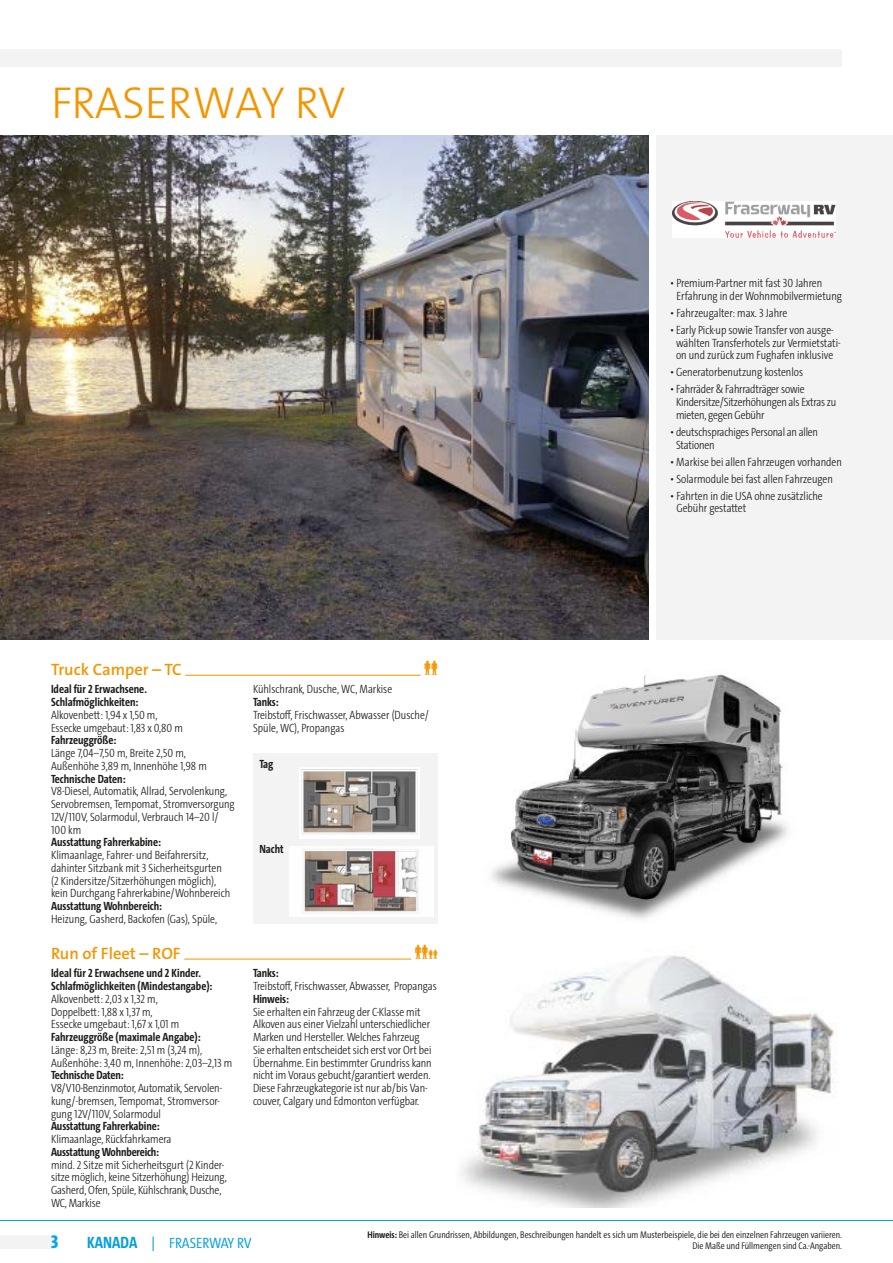
<style>
.page{position:relative;width:893px;height:1263px;background:#fff}
.page>*{position:absolute;margin:0;border:0;box-sizing:border-box;transform-origin:0 0}
.t1{font:300 45px "FTI Versal Sans";letter-spacing:-.015em;color:#f49500}
.t2{font:800 19.5px "The Sans Cd LF8";color:#00a8e7}
.t3{font:600 16.5px "The Sans Os F";color:#f49500}
.t4{font:300 15px "The Sans Cd LF4";letter-spacing:-.01em;color:#009edf;scale:1.07 1}
.t5{font:300 12px/12.8px "The Sans Cd LF3";letter-spacing:-.005em;color:#1d1d1b}
.t6{font:700 12px/12.8px "The Sans Cd LF7";color:#1d1d1b}
.t7{font:300 9.75px/10.8px "The Sans Cd LF4";color:#1d1d1b;text-align:right}
.s1{font-family:"FTI Sans CD Versal";font-weight:700;font-size:16.5px}
.s2{font-family:"The Sans Cd LF7";font-weight:700}
</style>
<div class="page">
<hr style="left:185px;top:675px;width:236px;height:1px;background:#f49500">
<img style="left:491px;top:674px;width:297px;height:245px">
<div style="left:253px;top:753px;width:185px;height:170px;background:#f3f3f3"></div>
<img style="left:300px;top:767px;width:119px;height:71px">
<img style="left:289px;top:846px;width:144px;height:71px">
<hr style="left:184px;top:959px;width:227px;height:1px;background:#f49500">
<img style="left:461px;top:955px;width:376px;height:252px">
<div style="left:0;top:50px;width:842px;height:17px;background:#f3f3f3"></div>
<div style="left:657px;top:135px;width:236px;height:505px;background:#f3f3f3"></div>
<img style="left:0;top:135px;width:648px;height:505px">
<div style="left:0;top:1235px;width:51px;height:14px;background:#f3f3f3"></div>
<hr style="left:0;top:1220px;width:893px;height:1px;background:#009edf">
<img style="left:673px;top:202px;width:162px;height:36px">
<h1 class="t1" style="left:51px;top:74px;width:296px">FRASERWAY RV</h1>
<h3 class="t3" style="left:51px;top:659px;width:132px">Truck Camper – TC</h3>
<p class="t6" style="left:51px;top:683px;width:97px">Ideal für 2 Erwachsene.<br>Schlafmöglichkeiten:</p>
<p class="t5" style="left:51px;top:708px;width:133px">Alkovenbett: 1,94 x 1,50 m,<br>Essecke umgebaut: 1,83 x 0,80 m</p>
<p class="t6" style="left:51px;top:734px;width:67px">Fahrzeuggröße:</p>
<p class="t5" style="left:51px;top:746px;width:157px">Länge 7,04–7,50 m, Breite 2,50 m,<br>Außenhöhe 3,89 m, Innenhöhe 1,98 m</p>
<p class="t6" style="left:51px;top:772px;width:76px">Technische Daten:</p>
<p class="t5" style="left:51px;top:785px;width:185px">V8-Diesel, Automatik, Allrad, Servolenkung, Servobremsen, Tempomat, Stromversorgung 12V/110V, Solarmodul, Verbrauch 14–20 l/ 100 km</p>
<p class="t6" style="left:51px;top:836px;width:112px">Ausstattung Fahrerkabine:</p>
<p class="t5" style="left:51px;top:848px;width:181px">Klimaanlage, Fahrer- und Beifahrersitz, dahinter Sitzbank mit 3 Sicherheitsgurten (2 Kindersitze/Sitzerhöhungen möglich), kein Durchgang Fahrerkabine/Wohnbereich</p>
<p class="t6" style="left:51px;top:899px;width:113px">Ausstattung Wohnbereich:</p>
<p class="t5" style="left:51px;top:912px;width:168px">Heizung, Gasherd, Backofen (Gas), Spüle,</p>
<h3 class="t3" style="left:51px;top:943px;width:131px">Run of Fleet – ROF</h3>
<p class="t6" style="left:51px;top:966px;width:163px">Ideal für 2 Erwachsene und 2 Kinder.<br>Schlafmöglichkeiten (Mindestangabe):</p>
<p class="t5" style="left:51px;top:992px;width:130px">Alkovenbett: 2,03 x 1,32 m,<br>Doppelbett: 1,88 x 1,37 m,<br>Essecke umgebaut: 1,67 x 1,01 m</p>
<p class="t6" style="left:51px;top:1030px;width:151px">Fahrzeuggröße (maximale Angabe):</p>
<p class="t5" style="left:51px;top:1043px;width:183px">Länge: 8,23 m, Breite: 2,51 m (3,24 m),<br>Außenhöhe: 3,40 m, Innenhöhe: 2,03–2,13 m</p>
<p class="t6" style="left:51px;top:1068px;width:74px">Technische Daten:</p>
<p class="t5" style="left:51px;top:1081px;width:172px">V8/V10-Benzinmotor, Automatik, Servolen&shy;kung/-bremsen, Tempomat, Stromversor&shy;gung 12V/110V, Solarmodul</p>
<p class="t6" style="left:51px;top:1119px;width:110px">Ausstattung Fahrerkabine:</p>
<p class="t5" style="left:51px;top:1132px;width:122px">Klimaanlage, Rückfahrkamera</p>
<p class="t6" style="left:51px;top:1145px;width:110px">Ausstattung Wohnbereich:</p>
<p class="t5" style="left:51px;top:1158px;width:177px">mind. 2 Sitze mit Sicherheitsgurt (2 Kinder&shy;sitze möglich, keine Sitzerhöhung) Heizung, Gasherd, Ofen, Spüle, Kühlschrank, Dusche, WC, Markise</p>
<p class="t5" style="left:253px;top:682px;width:141px">Kühlschrank, Dusche, WC, Markise</p>
<p class="t6" style="left:253px;top:695px;width:27px">Tanks:</p>
<p class="t5" style="left:253px;top:708px;width:178px">Treibstoff, Frischwasser, Abwasser (Dusche/<br>Spüle, WC), Propangas</p>
<p class="t6" style="left:259px;top:757px;width:16px">Tag</p>
<p class="t6" style="left:259px;top:842px;width:26px">Nacht</p>
<p class="t6" style="left:253px;top:966px;width:27px">Tanks:</p>
<p class="t5" style="left:253px;top:979px;width:185px">Treibstoff, Frischwasser, Abwasser, Propangas</p>
<p class="t6" style="left:253px;top:992px;width:38px">Hinweis:</p>
<p class="t5" style="left:253px;top:1005px;width:180px">Sie erhalten ein Fahrzeug der C-Klasse mit Alkoven aus einer Vielzahl unterschiedlicher Marken und Hersteller. Welches Fahrzeug Sie erhalten entscheidet sich erst vor Ort bei Übernahme. Ein bestimmter Grundriss kann nicht im Voraus gebucht/garantiert werden.<br>Diese Fahrzeugkategorie ist nur ab/bis Van&shy;couver, Calgary und Edmonton verfügbar.</p>
<p class="t5" style="left:676px;top:276px;width:167px;text-indent:-6px">• Premium-Partner mit fast 30 Jahren<br>Erfahrung in der Wohnmobilvermietung</p>
<p class="t5" style="left:670px;top:306px;width:119px">• Fahrzeugalter: max. 3 Jahre</p>
<p class="t5" style="left:670px;top:323px;width:172px;text-align:center">• Early Pick-up sowie Transfer von ausge&shy;wählten Transferhotels zur Vermietstati&shy;on und zurück zum Fughafen inklusive</p>
<p class="t5" style="left:670px;top:366px;width:134px">• Generatorbenutzung kostenlos</p>
<p class="t5" style="left:676px;top:383px;width:162px;text-indent:-6px">• Fahrräder &amp; Fahrradträger sowie<br>Kindersitze/Sitzerhöhungen als Extras zu mieten, gegen Gebühr</p>
<p class="t5" style="left:676px;top:425px;width:144px;text-indent:-6px">• deutschsprachiges Personal an allen<br>Stationen</p>
<p class="t5" style="left:670px;top:455px;width:173px">• Markise bei allen Fahrzeugen vorhanden</p>
<p class="t5" style="left:670px;top:472px;width:164px">• Solarmodule bei fast allen Fahrzeugen</p>
<p class="t5" style="left:676px;top:489px;width:148px;text-indent:-6px">• Fahrten in die USA ohne zusätzliche<br>Gebühr gestattet</p>
<h2 class="t2" style="left:51px;top:1229px;width:9px">3</h2>
<p class="t4" style="left:87px;top:1233px;width:155px"><span class="s1">KANADA</span> | FRASERWAY RV</p>
<p class="t7" style="left:367px;top:1229px;width:476px"><span class="s2">Hinweis:</span> Bei allen Grundrissen, Abbildungen, Beschreibungen handelt es sich um Musterbeispiele, die bei den einzelnen Fahrzeugen variieren.<br>Die Maße und Füllmengen sind Ca.-Angaben.</p>
</div>
